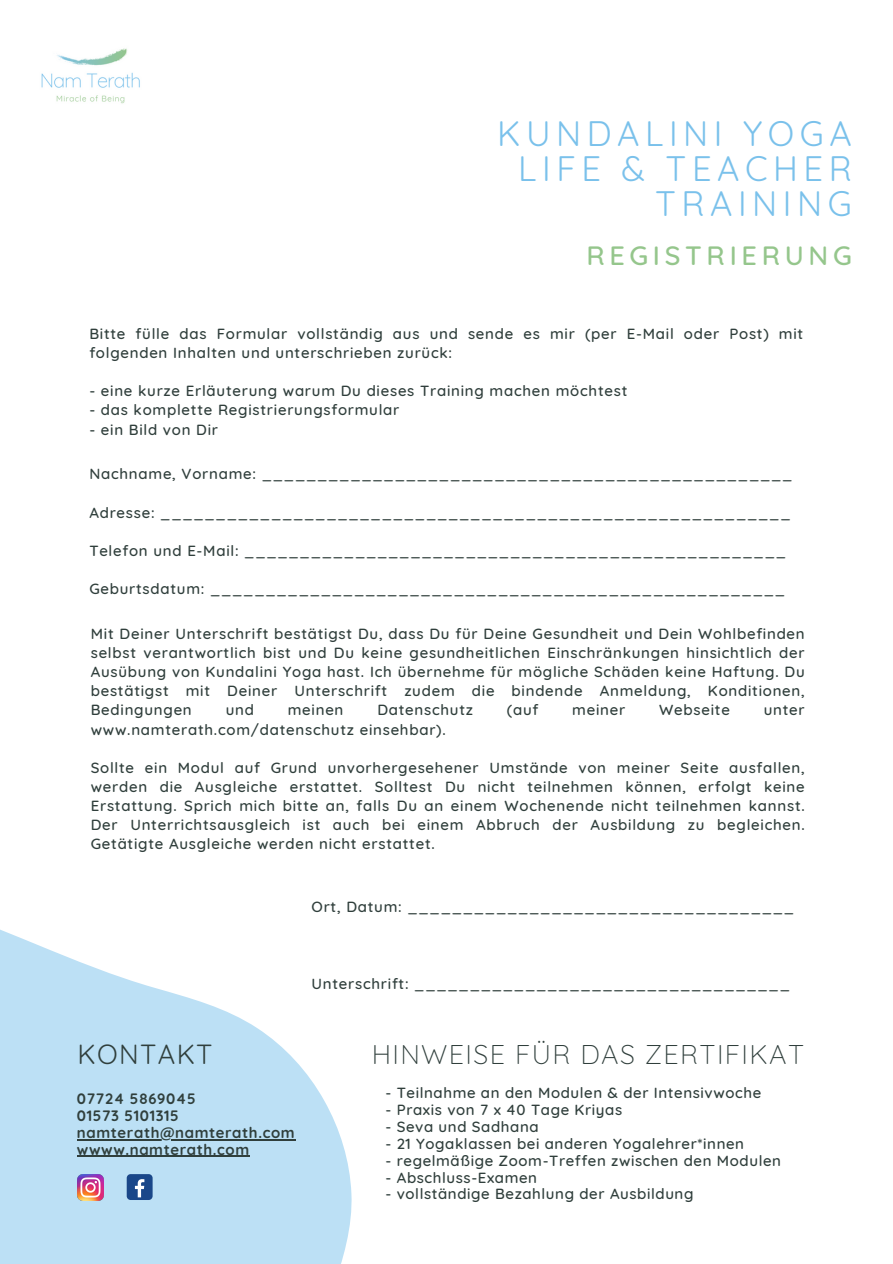
<style>
.page{position:relative;width:893px;height:1264px;background:#fff}
.page>*{position:absolute;margin:0;border:0;box-sizing:border-box;transform-origin:0 0}
.t1{font:34.5px/34.8px "Quicksand";letter-spacing:.16em;color:#7ac1eb;text-align:right}
.t2{font:300 27px "Quicksand";letter-spacing:.05em;color:#303f3c}
.t3{font:500 27px "Quicksand";letter-spacing:.175em;color:#95c68c}
.t4{font:27px "Quicksand";letter-spacing:.05em;color:#303f3c}
.t5{font:500 15px/19.2px "Quicksand";letter-spacing:.05em;color:#303f3c;text-align:justify}
.t6{font:700 15px "Quicksand";letter-spacing:.04em;color:#303f3c}
</style>
<div class="page">
<svg style="left:0;top:929px;width:352px;height:334px;fill:#bce0f5"></svg>
<img style="left:78px;top:1174px;width:25px;height:25px">
<div style="left:127px;top:1174px;width:26px;height:25px;background:#1a4789;border-radius:4px"></div>
<svg style="left:135px;top:1179px;width:9px;height:18px"></svg>
<img style="left:41px;top:48px;width:99px;height:56px">
<hr style="left:77px;top:1138px;width:218px;height:2px;background:#303f3c">
<hr style="left:77px;top:1155px;width:173px;height:1px;background:#303f3c">
<p class="t1" style="left:497px;top:116px;width:356px">KUNDALINI YOGA<br>LIFE &amp; TEACHER<br>TRAINING</p>
<h2 class="t3" style="left:586px;top:238px;width:267px">REGISTRIERUNG</h2>
<p class="t5" style="left:89px;top:323px;width:715px">Bitte fülle das Formular vollständig aus und sende es mir (per E-Mail oder Post) mit folgenden Inhalten und unterschrieben zurück:</p>
<p class="t5" style="left:89px;top:381px;width:539px">- eine kurze Erläuterung warum Du dieses Training machen möchtest</p>
<p class="t5" style="left:89px;top:400px;width:311px">- das komplette Registrierungsformular</p>
<p class="t5" style="left:89px;top:419px;width:130px">- ein Bild von Dir</p>
<p class="t5" style="left:89px;top:464px;width:704px">Nachname, Vorname: ________________________________________________</p>
<h3 class="t5" style="left:89px;top:502px;width:702px">Adresse: _________________________________________________________</h3>
<p class="t5" style="left:89px;top:541px;width:698px">Telefon und E-Mail: _________________________________________________</p>
<p class="t5" style="left:89px;top:579px;width:697px">Geburtsdatum: ____________________________________________________</p>
<p class="t5" style="left:91px;top:623px;width:715px">Mit Deiner Unterschrift bestätigst Du, dass Du für Deine Gesundheit und Dein Wohlbefinden selbst verantwortlich bist und Du keine gesundheitlichen Einschränkungen hinsichtlich der Ausübung von Kundalini Yoga hast. Ich übernehme für mögliche Schäden keine Haftung. Du bestätigst mit Deiner Unterschrift zudem die bindende Anmeldung, Konditionen, Bedingungen</p>
<p class="t5" style="left:226px;top:700px;width:30px">und</p>
<p class="t5" style="left:288px;top:700px;width:57px">meinen</p>
<p class="t5" style="left:377px;top:700px;width:97px">Datenschutz</p>
<p class="t5" style="left:507px;top:700px;width:33px">(auf</p>
<p class="t5" style="left:572px;top:700px;width:55px">meiner</p>
<p class="t5" style="left:659px;top:700px;width:72px">Webseite</p>
<p class="t5" style="left:763px;top:700px;width:42px">unter</p>
<p class="t5" style="left:91px;top:719px;width:356px">www.namterath.com/datenschutz einsehbar).</p>
<p class="t5" style="left:91px;top:757px;width:715px">Sollte ein Modul auf Grund unvorhergesehener Umstände von meiner Seite ausfallen, werden die Ausgleiche erstattet. Solltest Du nicht teilnehmen können, erfolgt keine Erstattung. Sprich mich bitte an, falls Du an einem Wochenende nicht teilnehmen kannst.<br>Der Unterrichtsausgleich ist auch bei einem Abbruch der Ausbildung zu begleichen.<br>Getätigte Ausgleiche werden nicht erstattet.</p>
<p class="t5" style="left:311px;top:896px;width:484px">Ort, Datum: ___________________________________</p>
<p class="t5" style="left:311px;top:973px;width:480px">Unterschrift: __________________________________</p>
<p class="t4" style="left:78px;top:1037px;width:136px">KONTAKT</p>
<p class="t6" style="left:77px;top:1089px;width:120px">07724 5869045</p>
<p class="t6" style="left:77px;top:1105px;width:103px">01573 5101315</p>
<p class="t6" style="left:77px;top:1122px;width:219px">namterath@namterath.com</p>
<p class="t6" style="left:77px;top:1139px;width:174px">wwww.namterath.com</p>
<p class="t2" style="left:371px;top:1037px;width:434px">HINWEISE FÜR DAS ZERTIFIKAT</p>
<p class="t5" style="left:385px;top:1082px;width:377px">- Teilnahme an den Modulen &amp; der Intensivwoche</p>
<h3 class="t5" style="left:385px;top:1099px;width:238px">- Praxis von 7 x 40 Tage Kriyas</h3>
<p class="t5" style="left:385px;top:1116px;width:155px">- Seva und Sadhana</p>
<p class="t5" style="left:385px;top:1133px;width:360px">- 21 Yogaklassen bei anderen Yogalehrer*innen</p>
<p class="t5" style="left:385px;top:1150px;width:397px">- regelmäßige Zoom-Treffen zwischen den Modulen</p>
<p class="t5" style="left:385px;top:1167px;width:153px">- Abschluss-Examen</p>
<p class="t5" style="left:385px;top:1184px;width:309px">- vollständige Bezahlung der Ausbildung</p>
</div>
